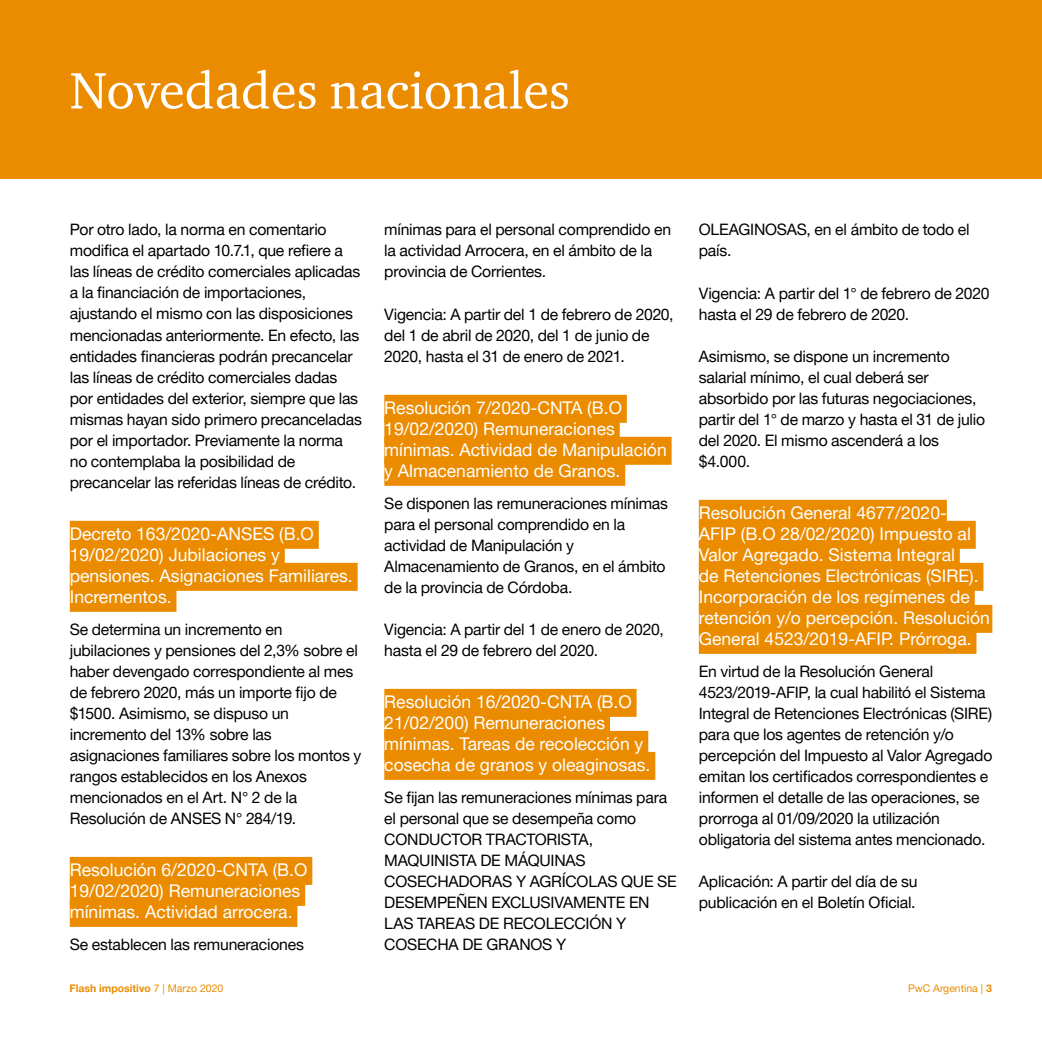
<style>
.page{position:relative;width:1042px;height:1042px;background:#fff}
.page>*{position:absolute;margin:0;border:0;box-sizing:border-box;transform-origin:0 0}
.t1{font:52.5px "ITC Charter Com";color:#fff}
.t2{font:17.5px/21px "Helvetica Neue LT Pro";color:#fff}
.t3{font:15.75px/21px "Helvetica Neue LT Pro";letter-spacing:-.015em;color:#000}
.t4{font:700 10.5px "Helvetica Neue LT Pro";color:#eb8c00}
.t5{font:10.5px "Helvetica Neue LT Pro";color:#eb8c00}
.s1{font-weight:400}
.s2{font-weight:700}
</style>
<div class="page">
<div style="left:70px;top:521px;width:249px;height:28px;background:#eb8c00"></div>
<div style="left:70px;top:542px;width:215px;height:28px;background:#eb8c00"></div>
<div style="left:70px;top:563px;width:288px;height:28px;background:#eb8c00"></div>
<div style="left:70px;top:584px;width:106px;height:28px;background:#eb8c00"></div>
<div style="left:70px;top:857px;width:242px;height:28px;background:#eb8c00"></div>
<div style="left:70px;top:878px;width:235px;height:28px;background:#eb8c00"></div>
<div style="left:70px;top:899px;width:227px;height:28px;background:#eb8c00"></div>
<div style="left:384px;top:395px;width:243px;height:28px;background:#eb8c00"></div>
<div style="left:384px;top:416px;width:236px;height:28px;background:#eb8c00"></div>
<div style="left:384px;top:437px;width:287px;height:28px;background:#eb8c00"></div>
<div style="left:384px;top:458px;width:241px;height:28px;background:#eb8c00"></div>
<div style="left:384px;top:689px;width:252px;height:28px;background:#eb8c00"></div>
<div style="left:384px;top:710px;width:226px;height:28px;background:#eb8c00"></div>
<div style="left:384px;top:731px;width:264px;height:28px;background:#eb8c00"></div>
<div style="left:384px;top:752px;width:271px;height:28px;background:#eb8c00"></div>
<div style="left:699px;top:500px;width:248px;height:28px;background:#eb8c00"></div>
<div style="left:699px;top:521px;width:277px;height:28px;background:#eb8c00"></div>
<div style="left:699px;top:542px;width:261px;height:28px;background:#eb8c00"></div>
<div style="left:699px;top:563px;width:284px;height:28px;background:#eb8c00"></div>
<div style="left:699px;top:584px;width:276px;height:28px;background:#eb8c00"></div>
<div style="left:699px;top:605px;width:293px;height:28px;background:#eb8c00"></div>
<div style="left:699px;top:626px;width:277px;height:28px;background:#eb8c00"></div>
<div style="left:0;top:0;width:1042px;height:179px;background:#eb8c00"></div>
<h1 class="t1" style="left:70px;top:58px;width:502px">Novedades nacionales</h1>
<p class="t3" style="left:70px;top:219px;width:294px">Por otro lado, la norma en comentario modifica el apartado 10.7.1, que refiere a las líneas de crédito comerciales aplicadas a la financiación de importaciones, ajustando el mismo con las disposiciones mencionadas anteriormente. En efecto, las entidades financieras podrán precancelar las líneas de crédito comerciales dadas por entidades del exterior, siempre que las mismas hayan sido primero precanceladas por el importador. Previamente la norma no contemplaba la posibilidad de precancelar las referidas líneas de crédito.</p>
<p class="t2" style="left:70px;top:523px;width:284px">Decreto 163/2020-ANSES (B.O<br>19/02/2020) Jubilaciones y pensiones. Asignaciones Familiares.<br>Incrementos.</p>
<p class="t3" style="left:70px;top:618px;width:293px">Se determina un incremento en jubilaciones y pensiones del 2,3% sobre el haber devengado correspondiente al mes de febrero 2020, más un importe fijo de $1500. Asimismo, se dispuso un incremento del 13% sobre las asignaciones familiares sobre los montos y rangos establecidos en los Anexos mencionados en el Art. N° 2 de la Resolución de ANSES N° 284/19.</p>
<p class="t2" style="left:70px;top:859px;width:239px">Resolución 6/2020-CNTA (B.O<br>19/02/2020) Remuneraciones mínimas. Actividad arrocera.</p>
<p class="t3" style="left:70px;top:933px;width:236px">Se establecen las remuneraciones</p>
<p class="t3" style="left:384px;top:219px;width:288px">mínimas para el personal comprendido en la actividad Arrocera, en el ámbito de la provincia de Corrientes.</p>
<p class="t3" style="left:384px;top:303px;width:291px">Vigencia: A partir del 1 de febrero de 2020, del 1 de abril de 2020, del 1 de junio de<br>2020, hasta el 31 de enero de 2021.</p>
<p class="t2" style="left:384px;top:397px;width:284px">Resolución 7/2020-CNTA (B.O<br>19/02/2020) Remuneraciones mínimas. Actividad de Manipulación y Almacenamiento de Granos.</p>
<p class="t3" style="left:384px;top:492px;width:285px">Se disponen las remuneraciones mínimas para el personal comprendido en la actividad de Manipulación y Almacenamiento de Granos, en el ámbito de la provincia de Córdoba.</p>
<p class="t3" style="left:384px;top:618px;width:281px">Vigencia: A partir del 1 de enero de 2020, hasta el 29 de febrero del 2020.</p>
<p class="t2" style="left:384px;top:691px;width:268px">Resolución 16/2020-CNTA (B.O<br>21/02/200) Remuneraciones mínimas. Tareas de recolección y cosecha de granos y oleaginosas.</p>
<p class="t3" style="left:384px;top:786px;width:294px">Se fijan las remuneraciones mínimas para el personal que se desempeña como<br>CONDUCTOR TRACTORISTA,<br>MAQUINISTA DE MÁQUINAS<br>COSECHADORAS Y AGRÍCOLAS QUE SE<br>DESEMPEÑEN EXCLUSIVAMENTE EN<br>LAS TAREAS DE RECOLECCIÓN Y<br>COSECHA DE GRANOS Y</p>
<p class="t3" style="left:699px;top:219px;width:272px">OLEAGINOSAS, en el ámbito de todo el país.</p>
<p class="t3" style="left:699px;top:282px;width:292px">Vigencia: A partir del 1° de febrero de 2020 hasta el 29 de febrero de 2020.</p>
<p class="t3" style="left:699px;top:345px;width:288px">Asimismo, se dispone un incremento salarial mínimo, el cual deberá ser absorbido por las futuras negociaciones, partir del 1° de marzo y hasta el 31 de julio del 2020. El mismo ascenderá a los $4.000.</p>
<p class="t2" style="left:699px;top:502px;width:293px">Resolución General 4677/2020-<br>AFIP (B.O 28/02/2020) Impuesto al Valor Agregado. Sistema Integral<br>de Retenciones Electrónicas (SIRE).<br>Incorporación de los regímenes de retención y/o percepción. Resolución General 4523/2019-AFIP. Prórroga.</p>
<p class="t3" style="left:699px;top:660px;width:295px">En virtud de la Resolución General 4523/2019-AFIP, la cual habilitó el Sistema Integral de Retenciones Electrónicas (SIRE) para que los agentes de retención y/o percepción del Impuesto al Valor Agregado emitan los certificados correspondientes e informen el detalle de las operaciones, se prorroga al 01/09/2020 la utilización obligatoria del sistema antes mencionado.</p>
<p class="t3" style="left:699px;top:870px;width:220px">Aplicación: A partir del día de su publicación en el Boletín Oficial.</p>
<p class="t4" style="left:69px;top:982px;width:155px">Flash impositivo <span class="s1">7 | Marzo 2020</span></p>
<p class="t5" style="left:908px;top:982px;width:85px">PwC Argentina | <span class="s2">3</span></p>
</div>
